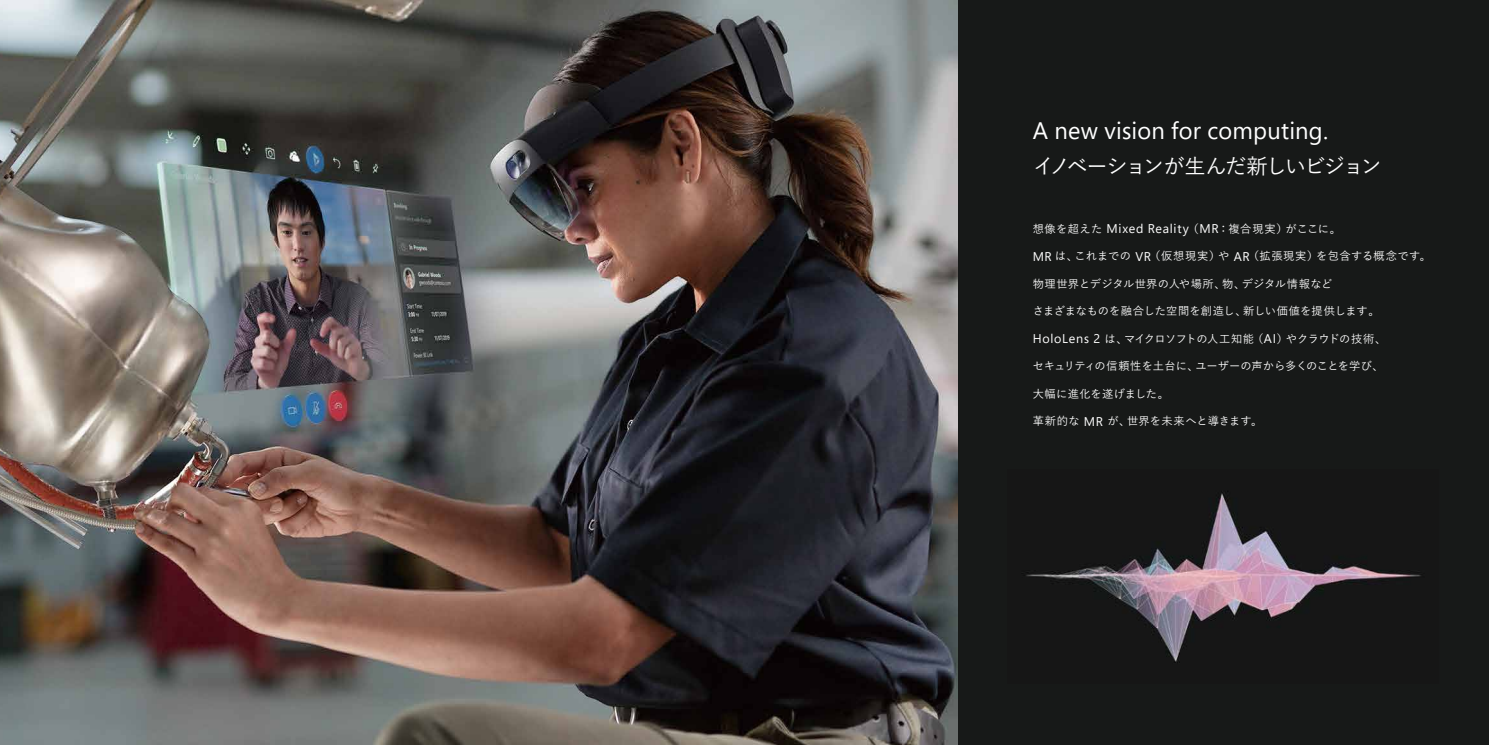
<style>
.page{position:relative;width:1489px;height:745px;background:#fff}
.page>*{position:absolute;margin:0;border:0;box-sizing:border-box;transform-origin:0 0}
.t1{font:23.75px "Segoe Pro";letter-spacing:.01em;color:#fff}
.t2{font:500 21.25px "Yu Go";letter-spacing:-.09em;color:#fff}
.t3{font:500 11.25px "Yu Go";letter-spacing:.01em;color:#fff}
.t4{font:500 11.25px "Yu Go";letter-spacing:.045em;color:#fff}
.t5{font:500 11.25px "Yu Go";letter-spacing:-.045em;color:#fff}
.t6{font:500 11.25px "Yu Go";letter-spacing:.035em;color:#fff}
.s1{font-family:"Segoe Pro";font-weight:400;font-size:12.62px}
</style>
<div class="page">
<div style="left:0;top:0;width:1488px;height:744px;background:#171918"></div>
<img style="left:0;top:0;width:957px;height:744px">
<img style="left:1026px;top:491px;width:395px;height:172px">
<h1 class="t1" style="left:1032px;top:114px;width:297px">A new vision for computing.</h1>
<h2 class="t2" style="left:1032px;top:146px;width:350px">イノベーションが生んだ新しいビジョン</h2>
<p class="t6" style="left:1032px;top:218px;width:310px">想像を超えた <span class="s1">Mixed Reality</span> （<span class="s1">MR</span>：複合現実）がここに。</p>
<p class="t4" style="left:1032px;top:245px;width:400px"><span class="s1">MR</span> は、これまでの <span class="s1">VR</span>（仮想現実）や <span class="s1">AR</span>（拡張現実）を包含する概念です。</p>
<p class="t3" style="left:1032px;top:273px;width:301px">物理世界とデジタル世界の人や場所、物、デジタル情報など</p>
<p class="t3" style="left:1032px;top:300px;width:348px">さまざまなものを融合した空間を創造し、新しい価値を提供します。</p>
<p class="t5" style="left:1032px;top:328px;width:355px"><span class="s1">HoloLens 2</span> は、マイクロソフトの人工知能（<span class="s1">AI</span>）やクラウドの技術、</p>
<p class="t3" style="left:1032px;top:355px;width:352px">セキュリティの信頼性を土台に、ユーザーの声から多くのことを学び、</p>
<p class="t3" style="left:1032px;top:383px;width:138px">大幅に進化を遂げました。</p>
<p class="t3" style="left:1032px;top:410px;width:231px">革新的な <span class="s1">MR</span> が、世界を未来へと導きます。</p>
</div>
